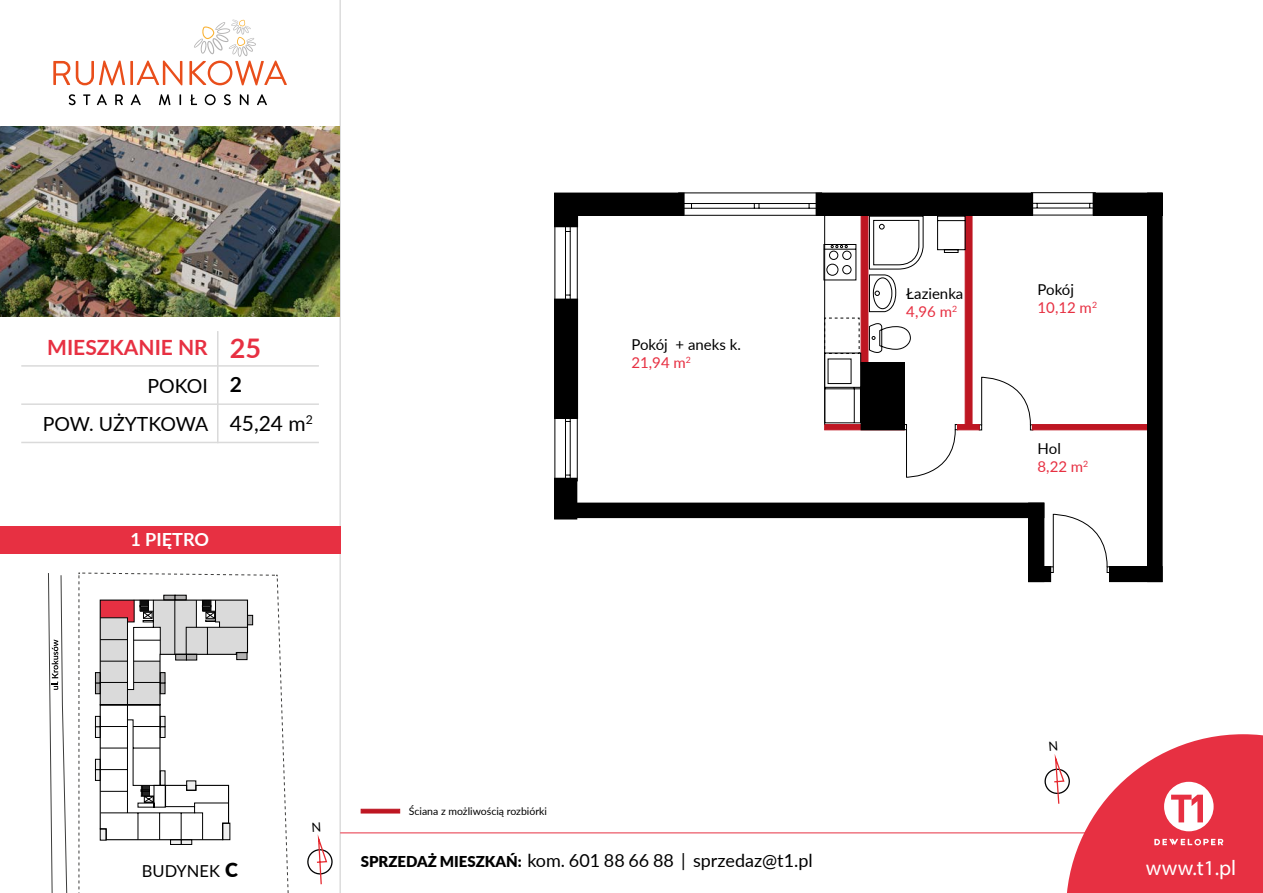
<style>
.page{position:relative;width:1263px;height:893px;background:#fff}
.page>*{position:absolute;margin:0;border:0;box-sizing:border-box;transform-origin:0 0}
.t1{font:700 27px "Lato";color:#e73042}
.t2{font:21.3px "Myriad Pro";letter-spacing:.005em;color:#fff}
.t3{font:700 21px "Lato";color:#e73042}
.t4{font:21px/39px "Lato";color:#000}
.t5{font:19.5px "Lato";color:#000}
.t6{font:700 18.15px "Lato";color:#fff}
.t7{font:18px "Lato";color:#000}
.t8{font:16.5px "Lato";color:#000}
.t9{font:15px/18px "Lato";color:#000}
.t10{font:15px/18px "Lato";color:#e73042}
.t11{font:10.5px "Lato";color:#000}
.s1{font-weight:700}
.s2{color:#e73042}
.s3{color:#000}
.s4{font-weight:900;font-size:19.5px}
.s5{font-weight:900;font-size:15px}
</style>
<div class="page">
<hr style="left:217px;top:331px;width:1px;height:112px;background:#dadada">
<hr style="left:21px;top:365px;width:298px;height:2px;background:#dadada">
<hr style="left:21px;top:403px;width:298px;height:2px;background:#dadada">
<hr style="left:21px;top:442px;width:298px;height:1px;background:#dadada">
<hr style="left:339px;top:0;width:2px;height:893px;background:#dcdcdc">
<img style="left:0;top:126px;width:339px;height:191px">
<svg style="left:361px;top:809px;width:39px;height:4px"></svg>
<svg style="left:53px;top:61px;width:17px;height:24px"></svg>
<svg style="left:76px;top:61px;width:49px;height:24px"></svg>
<hr style="left:130px;top:61px;width:3px;height:24px;background:#e94e1b">
<svg style="left:137px;top:61px;width:45px;height:24px"></svg>
<svg style="left:189px;top:19px;width:98px;height:66px"></svg>
<svg style="left:69px;top:94px;width:7px;height:11px"></svg>
<svg style="left:83px;top:94px;width:7px;height:11px"></svg>
<svg style="left:97px;top:94px;width:10px;height:11px"></svg>
<svg style="left:115px;top:94px;width:8px;height:11px"></svg>
<svg style="left:131px;top:94px;width:10px;height:11px"></svg>
<svg style="left:159px;top:94px;width:11px;height:11px"></svg>
<svg style="left:190px;top:94px;width:7px;height:11px"></svg>
<svg style="left:205px;top:94px;width:11px;height:11px"></svg>
<svg style="left:224px;top:94px;width:7px;height:11px"></svg>
<svg style="left:240px;top:94px;width:9px;height:11px"></svg>
<svg style="left:257px;top:94px;width:10px;height:11px"></svg>
<svg style="left:307px;top:849px;width:25px;height:25px"></svg>
<div style="left:307px;top:849px;width:26px;height:26px;border:1px solid #020203;border-radius:50%"></div>
<div style="left:0;top:526px;width:341px;height:27px;background:#e73042"></div>
<div style="left:965px;top:213px;width:7px;height:213px;background:#be1622"></div>
<div style="left:1031px;top:192px;width:65px;height:23px;border:1px solid #000"></div>
<svg style="left:1033px;top:203px;width:60px;height:6px"></svg>
<div style="left:554px;top:224px;width:24px;height:78px;border:1px solid #000"></div>
<svg style="left:565px;top:227px;width:6px;height:72px"></svg>
<div style="left:678px;top:193px;width:144px;height:23px;border:1px solid #000"></div>
<svg style="left:684px;top:203px;width:132px;height:6px"></svg>
<div style="left:554px;top:415px;width:24px;height:66px;border:1px solid #000"></div>
<svg style="left:565px;top:419px;width:6px;height:59px"></svg>
<svg style="left:1051px;top:568px;width:3px;height:5px"></svg>
<svg style="left:823px;top:244px;width:285px;height:324px"></svg>
<div style="left:957px;top:424px;width:23px;height:6px;background:#be1622;border:1px solid #be1622"></div>
<div style="left:1032px;top:424px;width:116px;height:6px;background:#be1622;border:1px solid #be1622"></div>
<div style="left:1110px;top:567px;width:52px;height:15px;background:#000"></div>
<div style="left:1109px;top:566px;width:53px;height:16px;border:1px solid #000"></div>
<div style="left:1148px;top:193px;width:14px;height:389px;background:#000"></div>
<div style="left:1147px;top:193px;width:15px;height:389px;border:1px solid #000"></div>
<div style="left:1093px;top:193px;width:69px;height:22px;background:#000"></div>
<div style="left:816px;top:193px;width:217px;height:22px;background:#000"></div>
<div style="left:555px;top:193px;width:129px;height:22px;background:#000"></div>
<div style="left:555px;top:208px;width:23px;height:19px;background:#000"></div>
<div style="left:554px;top:208px;width:24px;height:19px;border:1px solid #000"></div>
<div style="left:555px;top:299px;width:23px;height:119px;background:#000"></div>
<div style="left:554px;top:299px;width:24px;height:120px;border:1px solid #000"></div>
<div style="left:555px;top:478px;width:22px;height:41px;background:#000"></div>
<div style="left:554px;top:478px;width:23px;height:41px;border:1px solid #000"></div>
<div style="left:555px;top:503px;width:489px;height:15px;background:#000"></div>
<div style="left:1029px;top:503px;width:15px;height:79px;background:#000"></div>
<div style="left:1028px;top:503px;width:16px;height:79px;border:1px solid #000"></div>
<div style="left:1029px;top:567px;width:22px;height:15px;background:#000"></div>
<div style="left:1028px;top:566px;width:23px;height:16px;border:1px solid #000"></div>
<svg style="left:824px;top:215px;width:142px;height:263px"></svg>
<svg style="left:48px;top:572px;width:264px;height:321px"></svg>
<svg style="left:52px;top:639px;width:6px;height:51px"></svg>
<hr style="left:340px;top:833px;width:923px;height:1px;background:#e73042">
<svg style="left:312px;top:834px;width:16px;height:51px"></svg>
<svg style="left:1044px;top:734px;width:219px;height:159px"></svg>
<p class="t3" style="left:47px;top:332px;width:162px">MIESZKANIE nr</p>
<p class="t5" style="left:147px;top:372px;width:62px">pokoi</p>
<p class="t5" style="left:43px;top:409px;width:167px">pow. użytkowa</p>
<h1 class="t1" style="left:230px;top:328px;width:33px">25</h1>
<p class="t4" style="left:230px;top:364px;width:85px"><span class="s1">2<br></span>45,24 m<sup>2</sup></p>
<p class="t6" style="left:130px;top:526px;width:80px">1 PIĘTRO</p>
<p class="t9" style="left:631px;top:335px;width:111px">Pokój + aneks k.<br><span class="s2">21,94 m</span><sup>2</sup></p>
<p class="t9" style="left:906px;top:284px;width:59px">Łazienka<br><span class="s2">4,96 m</span><sup>2</sup></p>
<p class="t10" style="left:1037px;top:280px;width:61px"><span class="s3">Pokój<br></span>10,12 m<sup>2</sup></p>
<p class="t10" style="left:1037px;top:439px;width:52px"><span class="s3">Hol<br></span>8,22 m<sup>2</sup></p>
<p class="t8" style="left:142px;top:859px;width:97px">BUDynek <span class="s4">C</span></p>
<p class="t11" style="left:409px;top:804px;width:140px">Ściana z możliwością rozbiórki</p>
<p class="t7" style="left:361px;top:847px;width:453px"><span class="s5">SPRZEDAŻ MIESZKAŃ:</span> kom. 601 88 66 88 | sprzedaz@t1.pl</p>
<p class="t2" style="left:1146px;top:855px;width:92px">www.t1.pl</p>
</div>
